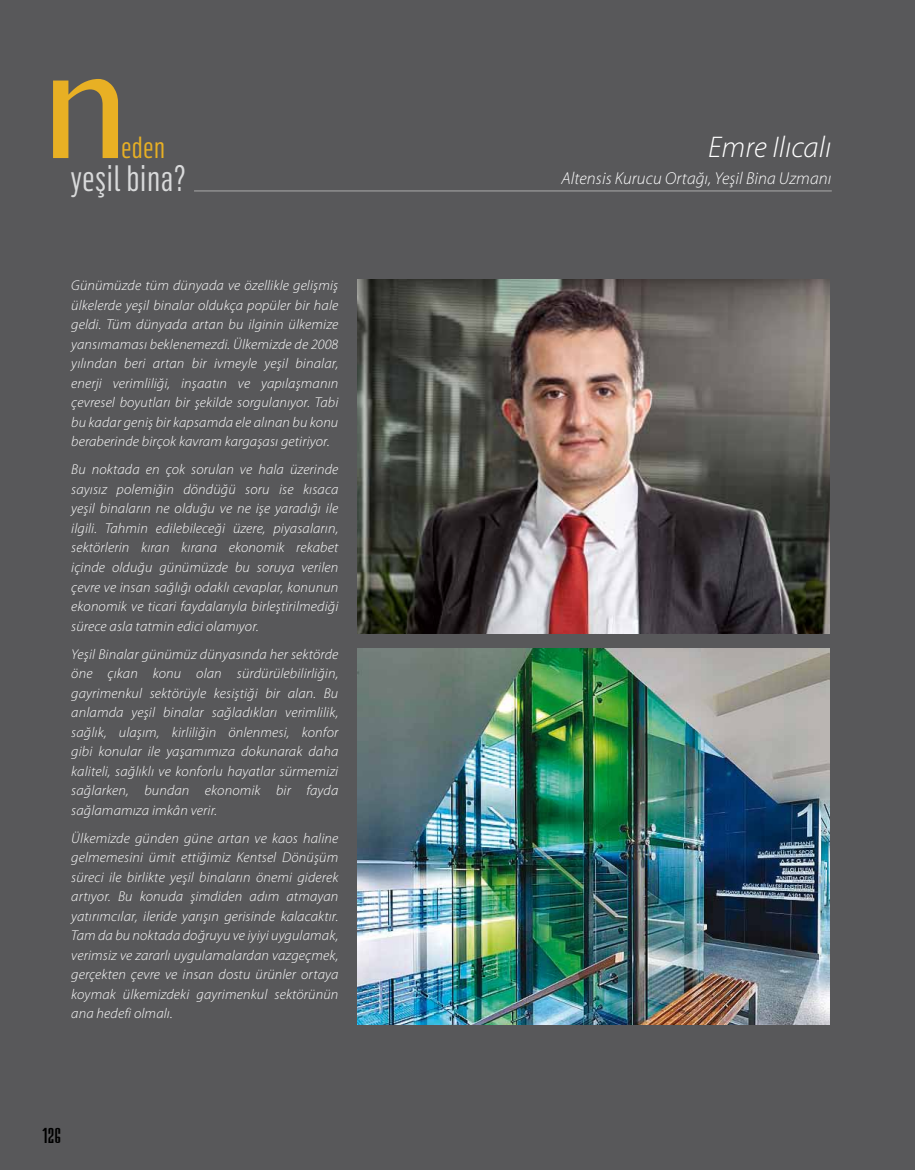
<style>
.page{position:relative;width:915px;height:1170px;background:#fff}
.page>*{position:absolute;margin:0;border:0;box-sizing:border-box;transform-origin:0 0}
.t1{font:147.75px "Bangla MN";color:#e8b024}
.t2{font:36px "Flama Condensed";letter-spacing:.005em;color:#d9dadb}
.t3{font:italic 300 30px "Myriad Pro";letter-spacing:.005em;color:#fff}
.t4{font:30px "Flama Condensed";color:#e8b024}
.t5{font:22.5px "Compact";color:#000;scale:1.4 1}
.t6{font:italic 300 17.25px "Myriad Pro";letter-spacing:.005em;color:#fff}
.t7{font:italic 300 14.25px/19.5px "Myriad Pro";letter-spacing:.01em;color:#fff;text-align:justify}
</style>
<div class="page">
<div style="left:0;top:0;width:914px;height:1169px;background:#58585a"></div>
<img style="left:357px;top:648px;width:472px;height:376px">
<hr style="left:194px;top:190px;width:637px;height:1px;background:#fff">
<img style="left:357px;top:280px;width:472px;height:354px">
<h1 class="t1" style="left:44px;top:10px;width:84px">n</h1>
<h3 class="t4" style="left:121px;top:129px;width:46px">eden</h3>
<h2 class="t2" style="left:70px;top:156px;width:117px">yeşil bina?</h2>
<p class="t7" style="left:71px;top:276px;width:268px">Günümüzde tüm dünyada ve özellikle gelişmiş ülkelerde yeşil binalar oldukça popüler bir hale geldi. Tüm dünyada artan bu ilginin ülkemize yansımaması beklenemezdi. Ülkemizde de 2008 yılından beri artan bir ivmeyle yeşil binalar, enerji verimliliği, inşaatın ve yapılaşmanın çevresel boyutları bir şekilde sorgulanıyor. Tabi bu kadar geniş bir kapsamda ele alınan bu konu beraberinde birçok kavram kargaşası getiriyor.</p>
<p class="t7" style="left:71px;top:460px;width:268px">Bu noktada en çok sorulan ve hala üzerinde sayısız polemiğin döndüğü soru ise kısaca yeşil binaların ne olduğu ve ne işe yaradığı ile ilgili. Tahmin edilebileceği üzere, piyasaların, sektörlerin kıran kırana ekonomik rekabet içinde olduğu günümüzde bu soruya verilen çevre ve insan sağlığı odaklı cevaplar, konunun ekonomik ve ticari faydalarıyla birleştirilmediği sürece asla tatmin edici olamıyor.</p>
<p class="t7" style="left:71px;top:644px;width:268px">Yeşil Binalar günümüz dünyasında her sektörde öne çıkan konu olan sürdürülebilirliğin, gayrimenkul sektörüyle kesiştiği bir alan. Bu anlamda yeşil binalar sağladıkları verimlilik, sağlık, ulaşım, kirliliğin önlenmesi, konfor gibi konular ile yaşamımıza dokunarak daha kaliteli, sağlıklı ve konforlu hayatlar sürmemizi sağlarken, bundan ekonomik bir fayda sağlamamıza imkân verir.</p>
<p class="t7" style="left:71px;top:827px;width:268px">Ülkemizde günden güne artan ve kaos haline gelmemesini ümit ettiğimiz Kentsel Dönüşüm süreci ile birlikte yeşil binaların önemi giderek artıyor. Bu konuda şimdiden adım atmayan yatırımcılar, ileride yarışın gerisinde kalacaktır.<br>Tam da bu noktada doğruyu ve iyiyi uygulamak, verimsiz ve zararlı uygulamalardan vazgeçmek, gerçekten çevre ve insan dostu ürünler ortaya koymak ülkemizdeki gayrimenkul sektörünün ana hedefi olmalı.</p>
<h3 class="t5" style="left:43px;top:1123px;width:15px">126</h3>
<h3 class="t3" style="left:707px;top:129px;width:125px">Emre Ilıcalı</h3>
<p class="t6" style="left:561px;top:168px;width:271px">Altensis Kurucu Ortağı, Yeşil Bina Uzmanı</p>
</div>
